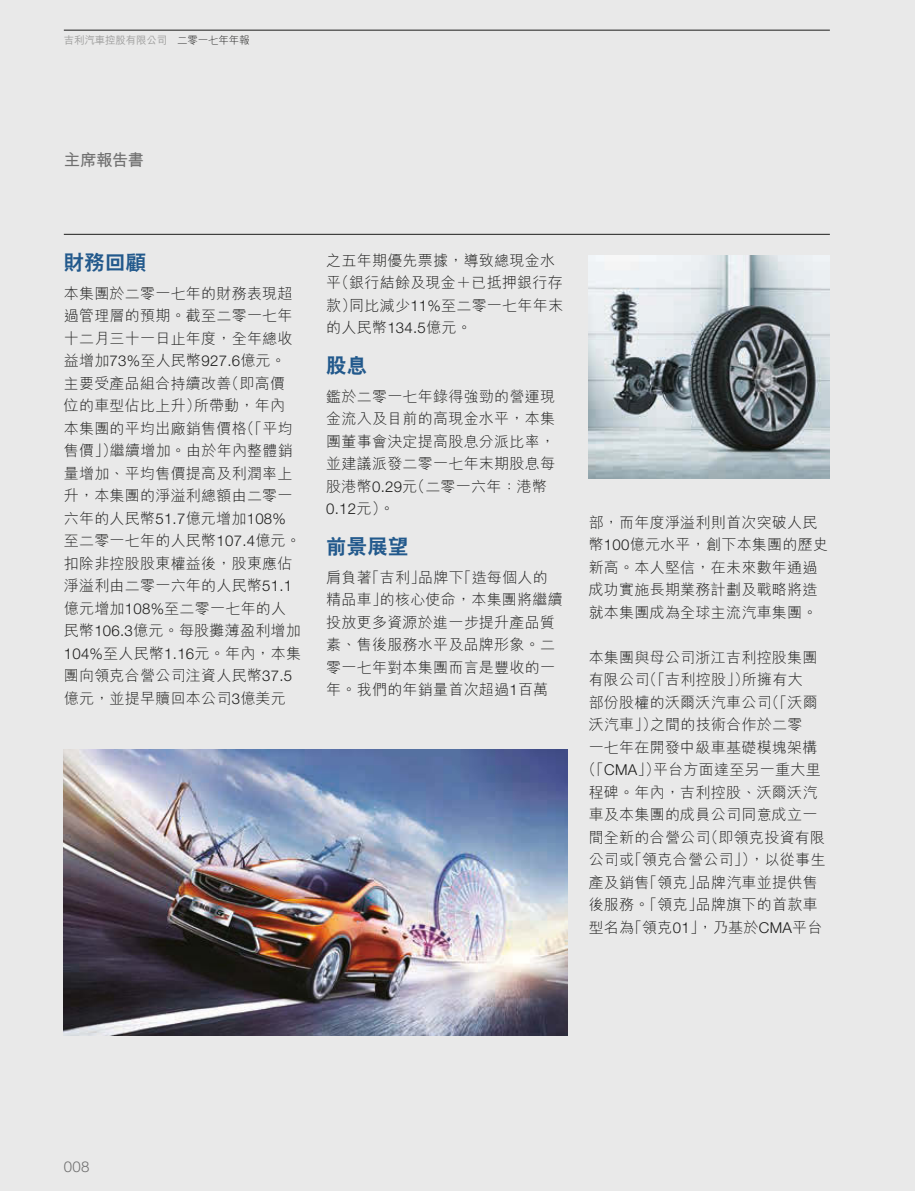
<style>
.page{position:relative;width:915px;height:1191px;background:#fff}
.page>*{position:absolute;margin:0;border:0;box-sizing:border-box;transform-origin:0 0}
.t1{font:800 20.25px "C Hei 2 HK";letter-spacing:.015em;color:#22598c}
.t2{font:700 16.5px "M Hei HK";letter-spacing:-.035em;color:#6f6f6f}
.t3{font:300 15px/22.5px "M Hei HK";letter-spacing:.015em;color:#1c1c1b}
.t4{font:300 15px "Helvetica Neue LT Std";color:#1c1c1b}
.t5{font:300 15px "Helvetica Neue LT Std";color:#6f6f6f}
.t6{font:500 10.5px "M Hei HK";letter-spacing:-.02em;color:#9d9d9c}
.s1{font-weight:300;color:#1c1c1b}
.s2{font-family:"Helvetica Neue LT Std"}
.s3{font-family:"M Hei HK"}
</style>
<div class="page">
<hr style="left:914px;top:0;width:1px;height:1191px;background:#e9e9e9">
<div style="left:0;top:0;width:914px;height:1191px;background:#e9e9e9"></div>
<hr style="left:64px;top:30px;width:765px;height:1px;background:#1c1c1b">
<hr style="left:64px;top:234px;width:765px;height:1px;background:#1c1c1b">
<img style="left:588px;top:255px;width:241px;height:223px">
<img style="left:64px;top:749px;width:503px;height:286px">
<p class="t6" style="left:64px;top:32px;width:187px">吉利汽車控股有限公司 <span class="s1">二零一七年年報</span></p>
<p class="t2" style="left:64px;top:148px;width:82px">主席報告書</p>
<h1 class="t1" style="left:64px;top:249px;width:84px">財務回顧</h1>
<p class="t3" style="left:64px;top:281px;width:239px">本集團於二零一七年的財務表現超過管理層的預期。截至二零一七年十二月三十一日止年度，全年總收益增加<span class="s2">73%</span>至人民幣<span class="s2">927.6</span>億元。主要受產品組合持續改善（即高價位的車型佔比上升）所帶動，年內本集團的平均出廠銷售價格（「平均售價」）繼續增加。由於年內整體銷量增加、平均售價提高及利潤率上升，本集團的淨溢利總額由二零一六年的人民幣<span class="s2">51.7</span>億元增加<span class="s2">108%</span>至二零一七年的人民幣<span class="s2">107.4</span>億元。扣除非控股股東權益後，股東應佔淨溢利由二零一六年的人民幣<span class="s2">51.1</span>億元增加<span class="s2">108%</span>至二零一七年的人民幣<span class="s2">106.3</span>億元。每股攤薄盈利增加<br><span class="s2">104%</span>至人民幣<span class="s2">1.16</span>元。年內，本集團向領克合營公司注資人民幣<span class="s2">37.5</span>億元，並提早贖回本公司<span class="s2">3</span>億美元</p>
<p class="t3" style="left:326px;top:249px;width:238px">之五年期優先票據，導致總現金水平（銀行結餘及現金＋已抵押銀行存款）同比減少<span class="s2">11%</span>至二零一七年年末的人民幣<span class="s2">134.5</span>億元。</p>
<h1 class="t1" style="left:326px;top:352px;width:42px">股息</h1>
<p class="t3" style="left:326px;top:384px;width:230px;text-align:justify">鑑於二零一七年錄得強勁的營運現金流入及目前的高現金水平，本集團董事會決定提高股息分派比率，並建議派發二零一七年末期股息每股港幣<span class="s2">0.29</span>元（二零一六年：港幣</p>
<p class="t4" style="left:326px;top:500px;width:70px">0.12<span class="s3">元）。</span></p>
<h1 class="t1" style="left:326px;top:533px;width:84px">前景展望</h1>
<p class="t3" style="left:326px;top:565px;width:238px">肩負著「吉利」品牌下「造每個人的精品車」的核心使命，本集團將繼續投放更多資源於進一步提升產品質素、售後服務水平及品牌形象。二零一七年對本集團而言是豐收的一年。我們的年銷量首次超過<span class="s2">1</span>百萬</p>
<p class="t3" style="left:588px;top:510px;width:241px">部，而年度淨溢利則首次突破人民幣<span class="s2">100</span>億元水平，創下本集團的歷史新高。本人堅信，在未來數年通過成功實施長期業務計劃及戰略將造就本集團成為全球主流汽車集團。</p>
<p class="t3" style="left:588px;top:645px;width:230px">本集團與母公司浙江吉利控股集團</p>
<p class="t3" style="left:588px;top:667px;width:215px">有限公司（「吉利控股」）所擁有大</p>
<p class="t3" style="left:588px;top:690px;width:230px">部份股權的沃爾沃汽車公司（「沃爾</p>
<p class="t3" style="left:588px;top:712px;width:215px">沃汽車」）之間的技術合作於二零</p>
<p class="t3" style="left:588px;top:735px;width:230px">一七年在開發中級車基礎模塊架構</p>
<p class="t3" style="left:581px;top:757px;width:241px">（「<span class="s2">CMA</span>」）平台方面達至另一重大里</p>
<p class="t3" style="left:588px;top:780px;width:230px">程碑。年內，吉利控股、沃爾沃汽</p>
<p class="t3" style="left:588px;top:802px;width:230px">車及本集團的成員公司同意成立一</p>
<p class="t3" style="left:588px;top:825px;width:238px">間全新的合營公司（即領克投資有限</p>
<p class="t3" style="left:588px;top:847px;width:238px">公司或「領克合營公司」），以從事生</p>
<p class="t3" style="left:588px;top:870px;width:230px">產及銷售「領克」品牌汽車並提供售</p>
<p class="t3" style="left:588px;top:892px;width:230px">後服務。「領克」品牌旗下的首款車</p>
<p class="t3" style="left:588px;top:915px;width:235px">型名為「領克<span class="s2">01</span>」，乃基於<span class="s2">CMA</span>平台</p>
<p class="t5" style="left:64px;top:1157px;width:27px">008</p>
</div>
